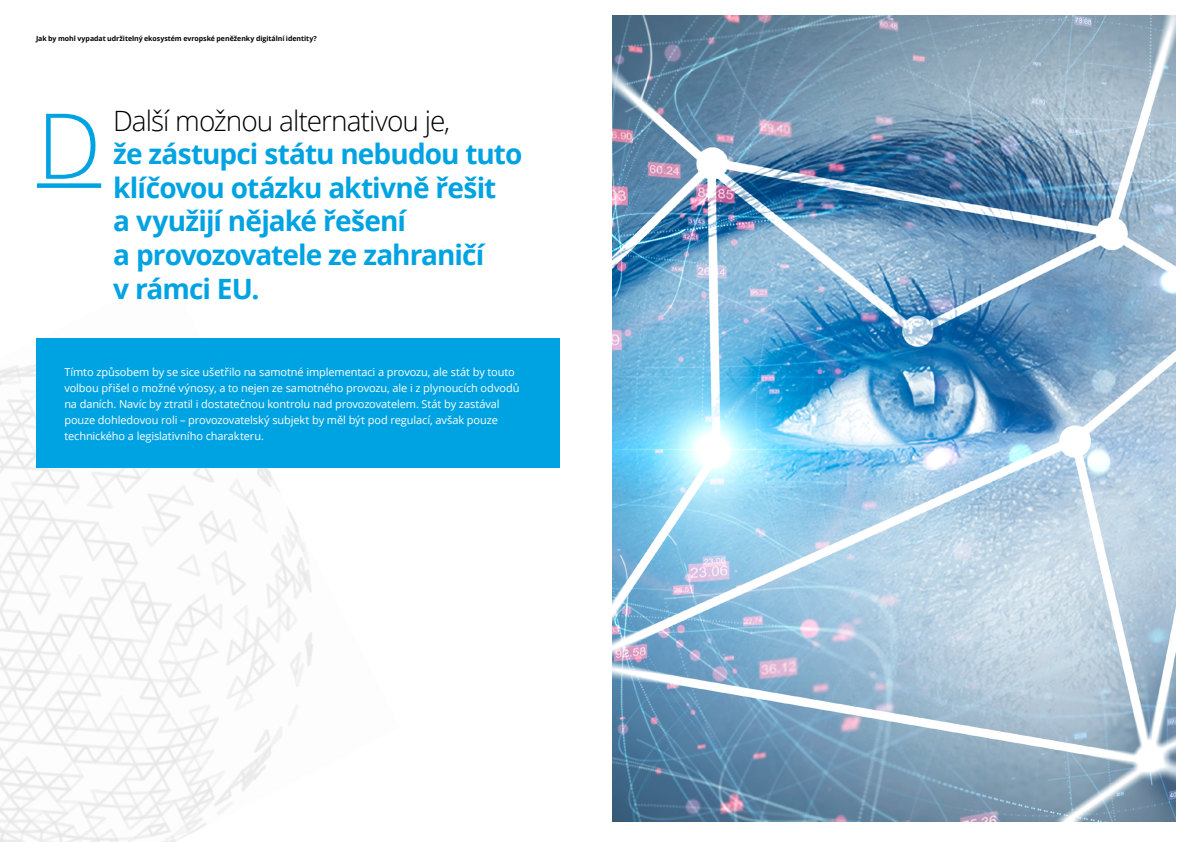
<style>
.page{position:relative;width:1191px;height:842px;background:#fff}
.page>*{position:absolute;margin:0;border:0;box-sizing:border-box;transform-origin:0 0}
.t1{font:300 91px "Open Sans";color:#00a3e2}
.t2{font:700 28px/33.6px "Open Sans";letter-spacing:-.035em;color:#00a3e2}
.t3{font:300 28px "Open Sans";letter-spacing:-.035em;color:#000}
.t4{font:11px/16px "Open Sans";letter-spacing:-.01em;color:#fff}
.t5{font:700 7px "Open Sans";letter-spacing:-.005em;color:#000}
</style>
<div class="page">
<img style="left:0;top:338px;width:400px;height:504px">
<div style="left:36px;top:339px;width:523px;height:129px;background:#00a3e2"></div>
<div style="left:37px;top:183px;width:64px;height:5px;background:#00a3e2"></div>
<img style="left:612px;top:16px;width:563px;height:806px">
<p class="t5" style="left:36px;top:34px;width:282px">Jak by mohl vypadat udržitelný ekosystém evropské peněženky digitální identity?</p>
<h1 class="t1" style="left:37px;top:83px;width:66px">D</h1>
<h2 class="t3" style="left:113px;top:101px;width:338px">Další možnou alternativou je,</h2>
<h2 class="t2" style="left:113px;top:136px;width:411px">že zástupci státu nebudou tuto klíčovou otázku aktivně řešit<br>a využijí nějaké řešení<br>a provozovatele ze zahraničí<br>v rámci EU.</h2>
<p class="t4" style="left:64px;top:363px;width:456px">Tímto způsobem by se sice ušetřilo na samotné implementaci a provozu, ale stát by touto volbou přišel o možné výnosy, a to nejen ze samotného provozu, ale i z plynoucích odvodů na daních. Navíc by ztratil i dostatečnou kontrolu nad provozovatelem. Stát by zastával pouze dohledovou roli – provozovatelský subjekt by měl být pod regulací, avšak pouze technického a legislativního charakteru.</p>
</div>
